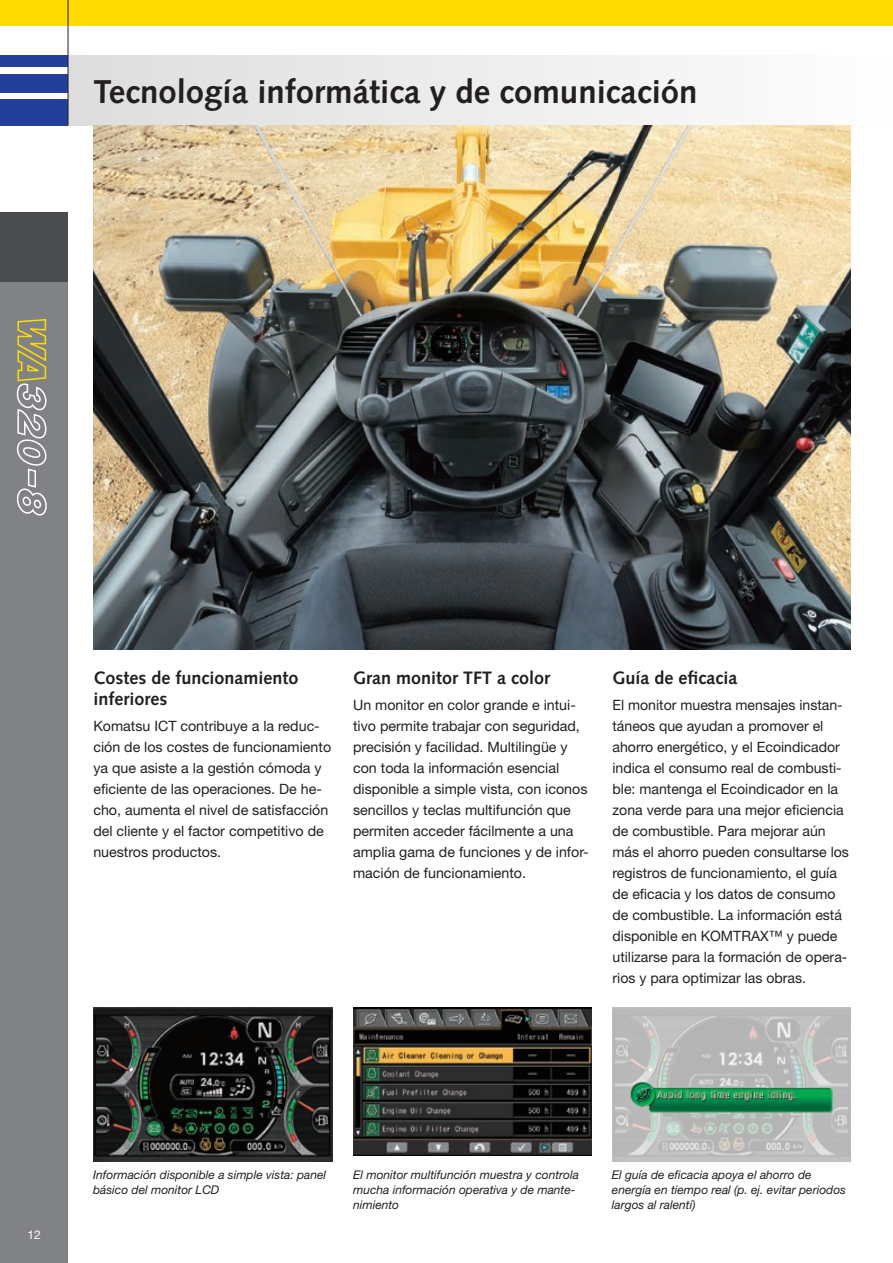
<style>
.page{position:relative;width:893px;height:1263px;background:#fff}
.page>*{position:absolute;margin:0;border:0;box-sizing:border-box;transform-origin:0 0}
.t1{font:700 33px "Syntax LTCE";color:#231f20}
.t2{font:700 18px/21px "Syntax LTCE";color:#231f20}
.t3{font:14.25px/21px "Helvetica Neue LT Pro";color:#231f20}
.t4{font:italic 12px/15px "Helvetica Neue LT Pro";color:#231f20}
.t5{font:12px "Helvetica Neue LT Pro";color:#fff}
</style>
<div class="page">
<div style="left:0;top:213px;width:68px;height:1050px;background:#808285"></div>
<div style="left:0;top:99px;width:68px;height:26px;background:#223f99"></div>
<div style="left:0;top:74px;width:68px;height:18px;background:#223f99"></div>
<div style="left:0;top:55px;width:68px;height:12px;background:#223f99"></div>
<div style="left:0;top:0;width:893px;height:26px;background:#ffdc01"></div>
<div style="left:0;top:213px;width:68px;height:69px;background:#4b4c4d"></div>
<div style="left:68px;top:55px;width:825px;height:70px;background:linear-gradient(to right,#ddddde,#fdfdfe)"></div>
<hr style="left:68px;top:0;width:1px;height:125px;background:#231f20">
<img style="left:612px;top:1008px;width:238px;height:154px">
<img style="left:93px;top:125px;width:758px;height:524px">
<img style="left:94px;top:1008px;width:238px;height:154px">
<img style="left:630px;top:1082px;width:202px;height:32px">
<img style="left:353px;top:1008px;width:238px;height:148px">
<svg style="left:16px;top:319px;width:31px;height:197px"></svg>
<h1 class="t1" style="left:94px;top:73px;width:605px">Tecnología informática y de comunicación</h1>
<p class="t2" style="left:93px;top:668px;width:207px">Costes de funcionamiento inferiores</p>
<p class="t3" style="left:93px;top:715px;width:239px">Komatsu ICT contribuye a la reduc&shy;ción de los costes de funcionamiento ya que asiste a la gestión cómoda y eficiente de las operaciones. De he&shy;cho, aumenta el nivel de satisfacción del cliente y el factor competitivo de nuestros productos.</p>
<p class="t2" style="left:353px;top:668px;width:199px">Gran monitor TFT a color</p>
<p class="t3" style="left:353px;top:694px;width:237px">Un monitor en color grande e intui&shy;tivo permite trabajar con seguridad, precisión y facilidad. Multilingüe y con toda la información esencial disponible a simple vista, con iconos sencillos y teclas multifunción que permiten acceder fácilmente a una amplia gama de funciones y de infor&shy;mación de funcionamiento.</p>
<p class="t2" style="left:612px;top:668px;width:127px">Guía de eficacia</p>
<p class="t3" style="left:612px;top:694px;width:238px">El monitor muestra mensajes instan&shy;táneos que ayudan a promover el ahorro energético, y el Ecoindicador indica el consumo real de combusti&shy;ble: mantenga el Ecoindicador en la zona verde para una mejor eficiencia de combustible. Para mejorar aún más el ahorro pueden consultarse los registros de funcionamiento, el guía de eficacia y los datos de consumo de combustible. La información está disponible en KOMTRAX™ y puede utilizarse para la formación de opera&shy;rios y para optimizar las obras.</p>
<p class="t5" style="left:27px;top:1227px;width:15px">12</p>
<p class="t4" style="left:93px;top:1167px;width:234px">Información disponible a simple vista: panel básico del monitor LCD</p>
<p class="t4" style="left:353px;top:1167px;width:227px">El monitor multifunción muestra y controla mucha información operativa y de mante&shy;nimiento</p>
<p class="t4" style="left:612px;top:1167px;width:236px">El guía de eficacia apoya el ahorro de energía en tiempo real (p. ej. evitar periodos largos al ralentí)</p>
</div>
